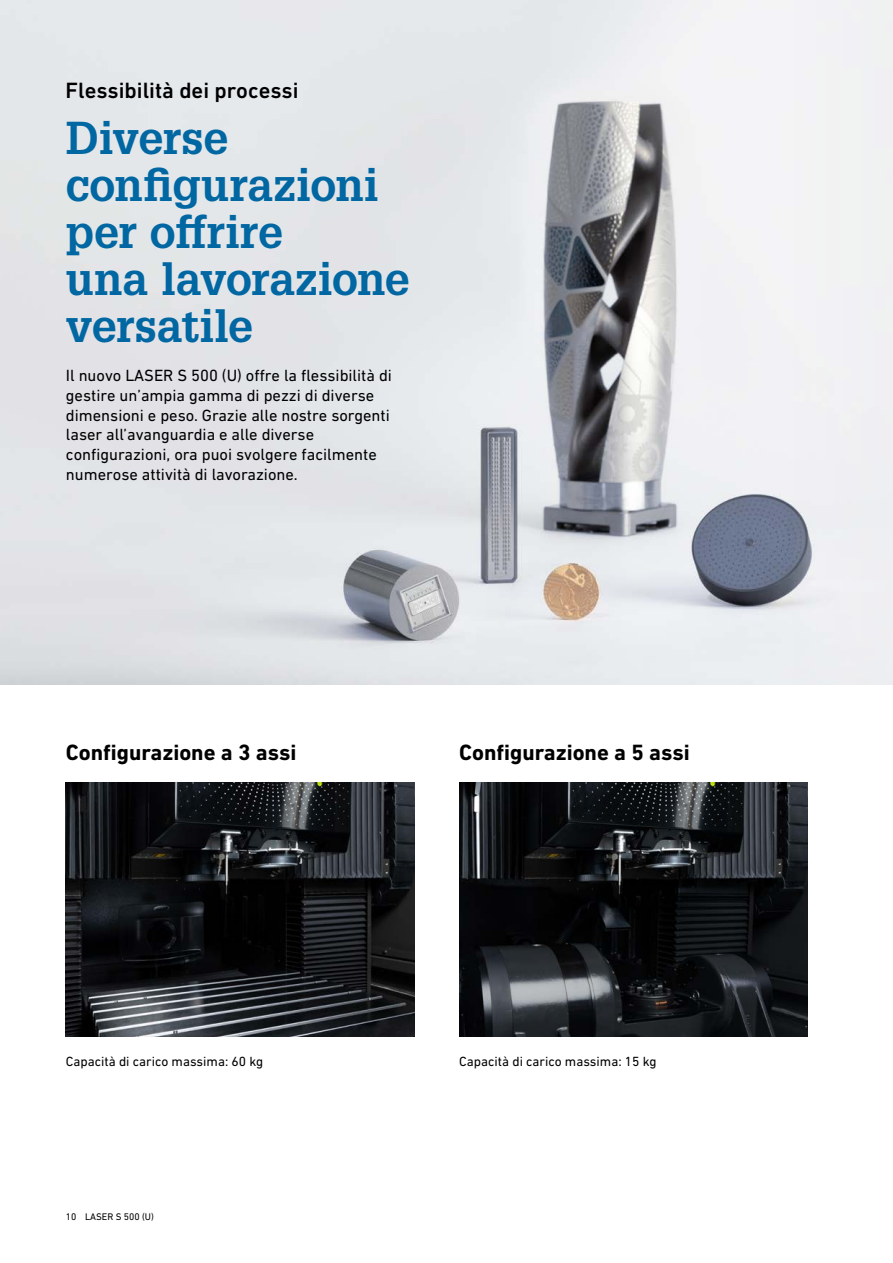
<style>
.page{position:relative;width:893px;height:1263px;background:#fff}
.page>*{position:absolute;margin:0;border:0;box-sizing:border-box;transform-origin:0 0}
.t1{font:700 45px/47px "Glypha LT Pro";letter-spacing:-.01em;color:#0067a2}
.t2{font:700 22.5px "DIN Next W1 G";color:#000}
.t3{font:500 22.5px "DIN Next W1 G";color:#000}
.t4{font:16.5px/19.8px "DIN Next W1 G";color:#000}
.t5{font:13.5px "DIN Next W1 G";color:#000}
.t6{font:9.75px "DIN Next W1 G";color:#000}
</style>
<div class="page">
<img style="left:0;top:0;width:893px;height:685px">
<img style="left:66px;top:782px;width:349px;height:255px">
<img style="left:459px;top:782px;width:349px;height:255px">
<h2 class="t3" style="left:66px;top:77px;width:235px">Flessibilità dei processi</h2>
<h1 class="t1" style="left:66px;top:114px;width:345px">Diverse configurazioni per offrire<br>una lavorazione versatile</h1>
<p class="t4" style="left:66px;top:365px;width:328px">Il nuovo LASER S 500 (U) offre la flessibilità di gestire un’ampia gamma di pezzi di diverse dimensioni e peso. Grazie alle nostre sorgenti laser all’avanguardia e alle diverse configurazioni, ora puoi svolgere facilmente numerose attività di lavorazione.</p>
<h2 class="t2" style="left:66px;top:739px;width:232px">Configurazione a 3 assi</h2>
<h2 class="t2" style="left:459px;top:739px;width:232px">Configurazione a 5 assi</h2>
<p class="t5" style="left:66px;top:1054px;width:199px">Capacità di carico massima: 60 kg</p>
<p class="t5" style="left:459px;top:1054px;width:199px">Capacità di carico massima: 15 kg</p>
<p class="t6" style="left:66px;top:1211px;width:89px">10 LASER S 500 (U)</p>
</div>
